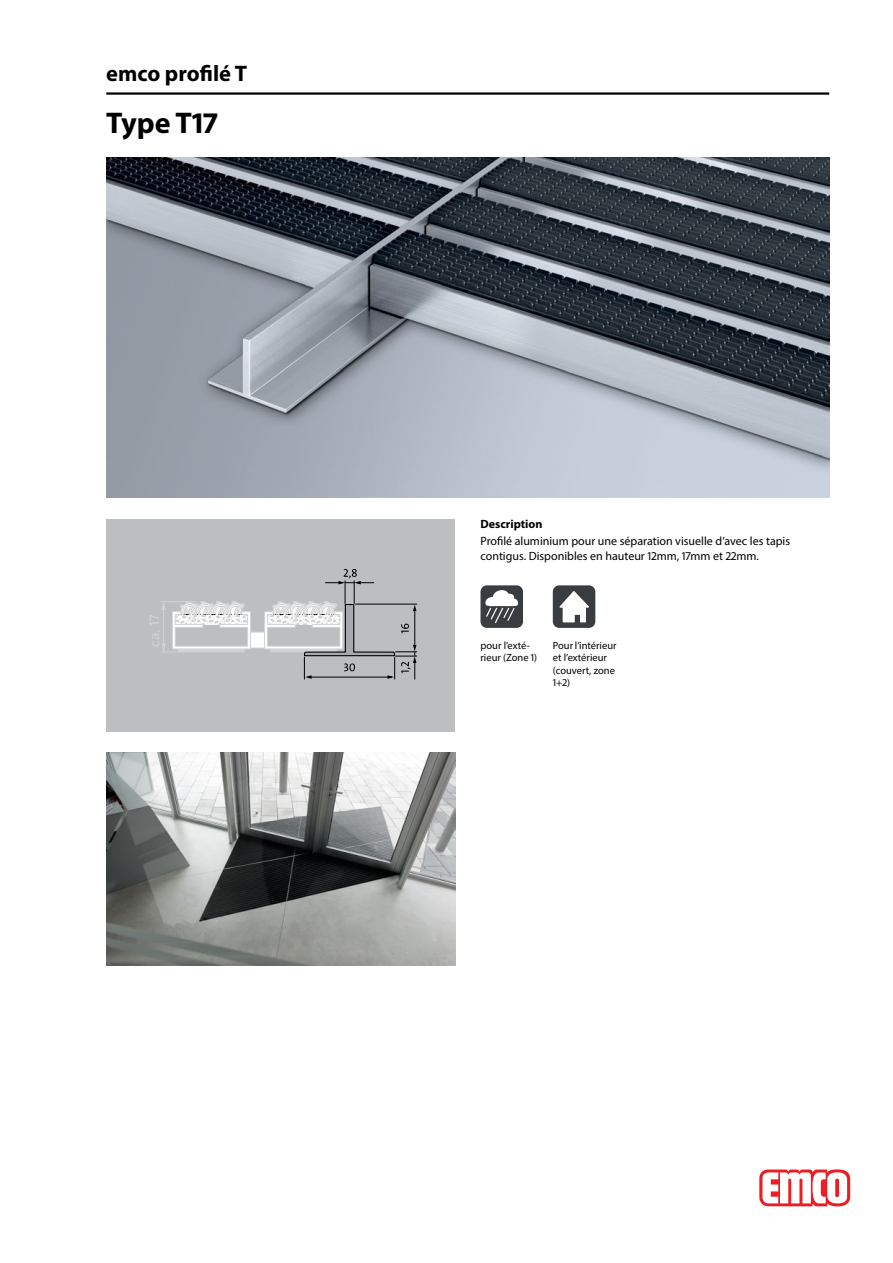
<style>
.page{position:relative;width:893px;height:1263px;background:#fff}
.page>*{position:absolute;margin:0;border:0;box-sizing:border-box;transform-origin:0 0}
.typ_bau{font:700 30px "Myriad Pro";color:#000}
.titel1_em_bau{font:700 22.5px "Myriad Pro";color:#000}
.fliesstext_bau{font:12px/14.4px "Myriad Pro";color:#000}
.fliesstext_bold_bau{font:700 12px "Myriad Pro";color:#000}
.mouseovertext_bau{font:10.5px/12.6px "Myriad Pro";color:#000}
</style>
<div class="page">
<img style="left:106px;top:157px;width:723px;height:340px">
<hr style="left:106px;top:92px;width:723px;height:3px;background:#000">
<svg style="left:759px;top:1169px;width:91px;height:37px"></svg>
<div style="left:106px;top:519px;width:349px;height:212px;background:#bcbec0"></div>
<div style="left:250px;top:632px;width:15px;height:16px;background:#fff"></div>
<div style="left:250px;top:632px;width:15px;height:16px;border:1px solid #d1d3d4"></div>
<svg style="left:161px;top:601px;width:90px;height:51px"></svg>
<svg style="left:264px;top:569px;width:153px;height:110px"></svg>
<img style="left:106px;top:753px;width:349px;height:212px">
<div style="left:480px;top:585px;width:43px;height:43px;background:#3a3d40;border-radius:6px"></div>
<svg style="left:485px;top:590px;width:34px;height:33px"></svg>
<div style="left:553px;top:585px;width:42px;height:43px;background:#3a3d40;border-radius:6px"></div>
<svg style="left:559px;top:591px;width:30px;height:31px"></svg>
<p class="titel1_em_bau" style="left:106px;top:59px;width:142px">emco profilé T</p>
<p class="typ_bau" style="left:106px;top:103px;width:113px">Type T17</p>
<p class="fliesstext_bold_bau" style="left:480px;top:516px;width:63px">Description</p>
<p class="fliesstext_bau" style="left:480px;top:534px;width:311px">Profilé aluminium pour une séparation visuelle d’avec les tapis contigus. Disponibles en hauteur 12mm, 17mm et 22mm.</p>
<p class="mouseovertext_bau" style="left:480px;top:638px;width:58px">pour l’exté&shy;rieur (Zone 1)</p>
<p class="mouseovertext_bau" style="left:553px;top:638px;width:65px">Pour l’intérieur et l’extérieur (couvert, zone<br>1+2)</p>
</div>
